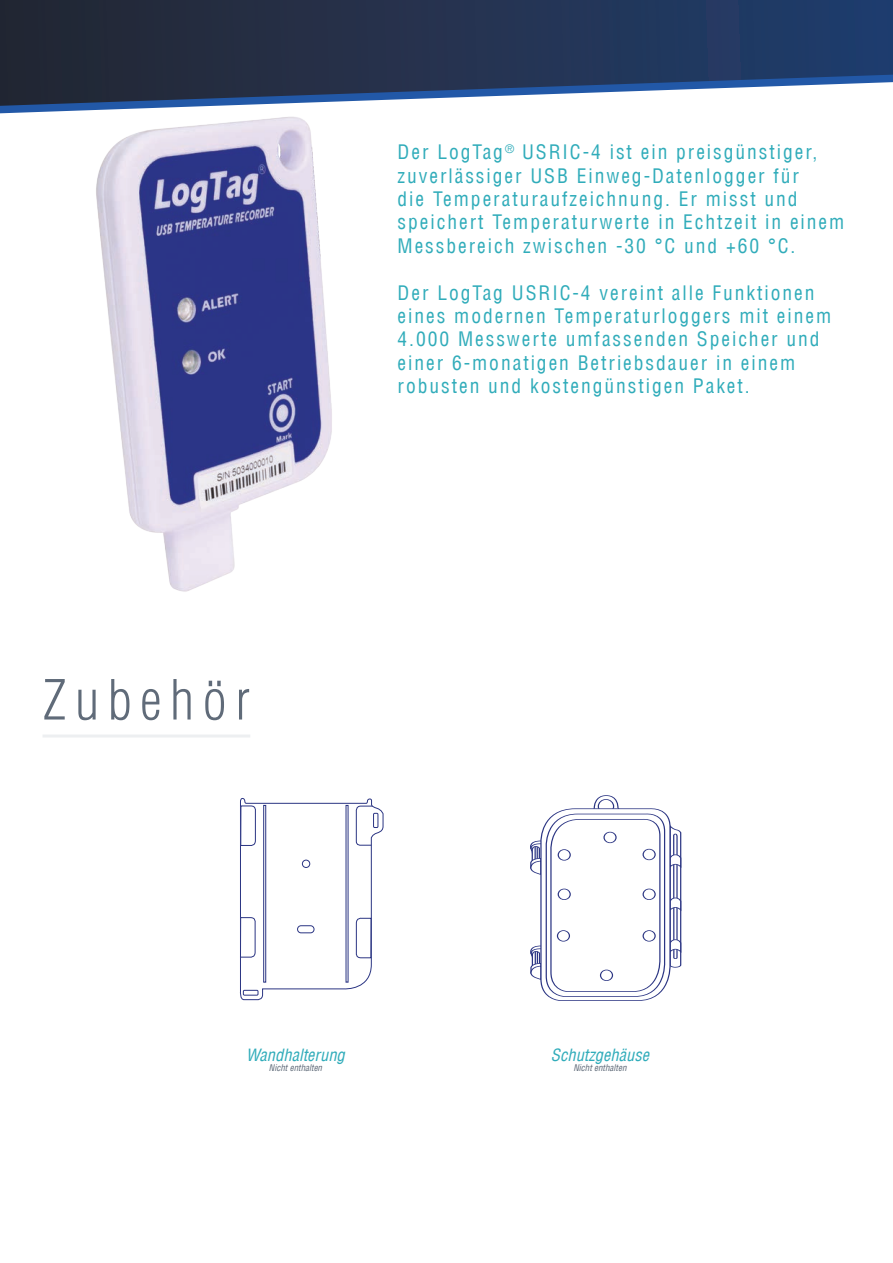
<style>
.page{position:relative;width:893px;height:1263px;background:#fff}
.page>*{position:absolute;margin:0;border:0;box-sizing:border-box;transform-origin:0 0}
.t1{font:300 condensed 54px "Helvetica LT";letter-spacing:.16em;color:#606b79}
.t2{font:condensed 19.5px/23.4px "Helvetica LT";letter-spacing:.1em;color:#30acba}
.t3{font:italic condensed 16.5px "Helvetica LT";color:#30acba}
.t4{font:italic condensed 9px "Helvetica LT";color:#606b79}
</style>
<div class="page">
<svg style="left:0;top:0;width:893px;height:106px;background:#3a4b6a"></svg>
<hr style="left:43px;top:734px;width:207px;height:3px;background:#edeff1">
<img style="left:1px;top:42px;width:434px;height:550px">
<svg style="left:240px;top:798px;width:143px;height:202px"></svg>
<div style="left:263px;top:805px;width:3px;height:177px;background:#fff;border:1px solid #2b3583"></div>
<hr style="left:346px;top:805px;width:2px;height:177px;background:#fff">
<svg style="left:530px;top:795px;width:151px;height:206px"></svg>
<div style="left:643px;top:889px;width:12px;height:10px;background:#fff;border-radius:50%"></div>
<div style="left:643px;top:889px;width:12px;height:11px;border:1px solid #2b3583;border-radius:50%"></div>
<div style="left:643px;top:849px;width:12px;height:11px;background:#fff;border-radius:50%"></div>
<div style="left:643px;top:849px;width:12px;height:11px;border:1px solid #2b3583;border-radius:50%"></div>
<div style="left:558px;top:850px;width:12px;height:10px;background:#fff;border-radius:50%"></div>
<div style="left:558px;top:850px;width:12px;height:10px;border:1px solid #2b3583;border-radius:50%"></div>
<div style="left:604px;top:832px;width:12px;height:11px;background:#fff;border-radius:50%"></div>
<div style="left:604px;top:832px;width:12px;height:11px;border:1px solid #2b3583;border-radius:50%"></div>
<div style="left:558px;top:889px;width:12px;height:10px;background:#fff;border-radius:50%"></div>
<div style="left:558px;top:889px;width:12px;height:11px;border:1px solid #2b3583;border-radius:50%"></div>
<div style="left:557px;top:931px;width:12px;height:10px;background:#fff;border-radius:50%"></div>
<div style="left:557px;top:930px;width:12px;height:11px;border:1px solid #2b3583;border-radius:50%"></div>
<div style="left:643px;top:931px;width:12px;height:10px;background:#fff;border-radius:50%"></div>
<div style="left:643px;top:930px;width:12px;height:11px;border:1px solid #2b3583;border-radius:50%"></div>
<div style="left:600px;top:970px;width:12px;height:10px;background:#fff;border-radius:50%"></div>
<div style="left:600px;top:970px;width:12px;height:10px;border:1px solid #2b3583;border-radius:50%"></div>
<h1 class="t1" style="left:43px;top:666px;width:209px">Zubehör</h1>
<p class="t2" style="left:398px;top:140px;width:448px">Der LogTag<sup>®</sup> USRIC-4 ist ein preisgünstiger, zuverlässiger USB Einweg-Datenlogger für<br>die Temperaturaufzeichnung. Er misst und speichert Temperaturwerte in Echtzeit in einem Messbereich zwischen -30 °C und +60 °C.</p>
<p class="t2" style="left:398px;top:281px;width:435px">Der LogTag USRIC-4 vereint alle Funktionen eines modernen Temperaturloggers mit einem 4.000 Messwerte umfassenden Speicher und einer 6-monatigen Betriebsdauer in einem robusten und kostengünstigen Paket.</p>
<p class="t3" style="left:246px;top:1044px;width:100px">Wandhalterung</p>
<p class="t4" style="left:269px;top:1062px;width:55px">Nicht enthalten</p>
<p class="t3" style="left:551px;top:1044px;width:100px">Schutzgehäuse</p>
<p class="t4" style="left:573px;top:1062px;width:55px">Nicht enthalten</p>
</div>
